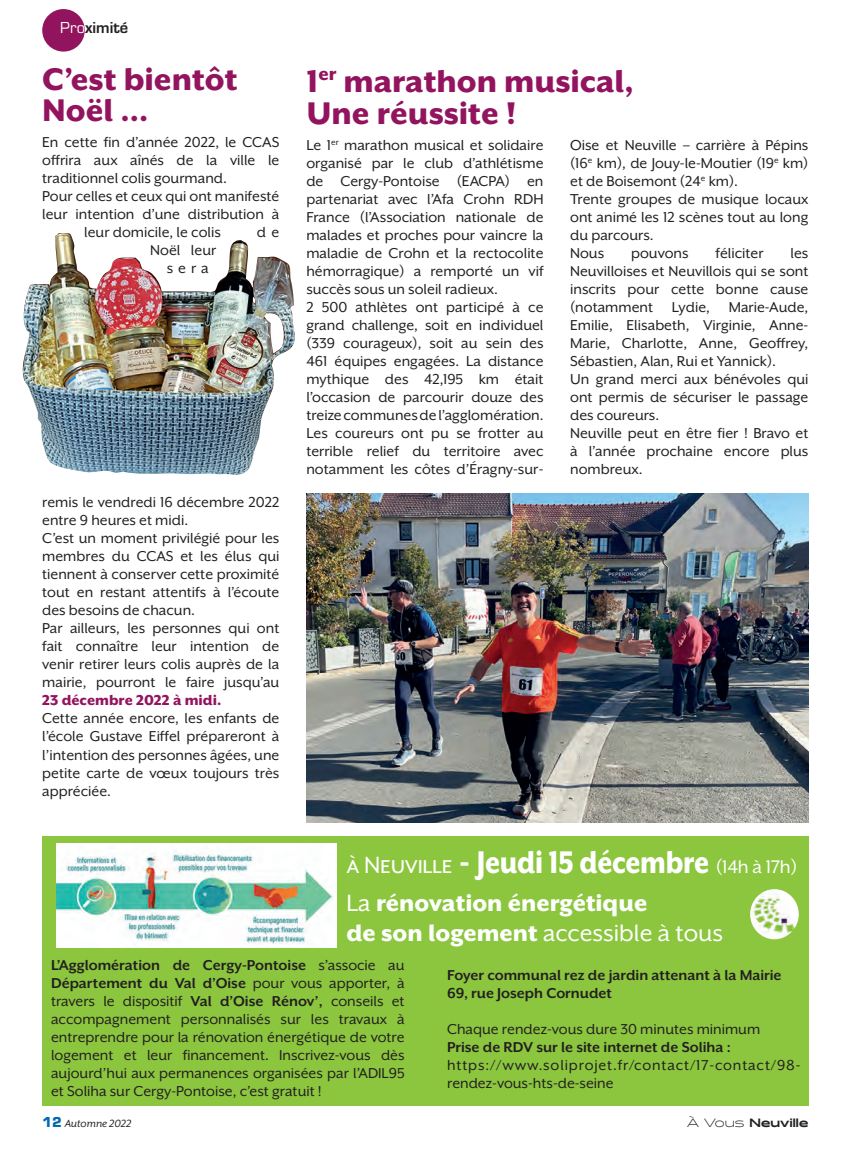
<style>
.page{position:relative;width:851px;height:1149px;background:#fff}
.page>*{position:absolute;margin:0;border:0;box-sizing:border-box;transform-origin:0 0}
.Titre{font:800 36px/31.5px "Mr Eaves XL San OT";color:#93145e}
.t1{font:800 36px "Mr Eaves XL San OT";letter-spacing:-.01em;color:#fff}
.t2{font:27px "Mr Eaves XL San OT";color:#fff}
.t3{font:800 27px "Mr Eaves XL San OT";color:#fff}
.t4{font:16.5px/18px "Mr Eaves XL San OT";color:#231f20;text-align:justify}
.t5{font:700 16.5px "Mr Eaves XL San OT";color:#231f20}
.t6{font:16.5px/18px "Mr Eaves XL San OT";letter-spacing:.05em;color:#231f20}
.t7{font:800 16.5px "Mr Eaves XL San OT";color:#93145e}
.t8{font:700 16.5px "Eurostile";color:#231f20}
.t9{font:italic 12px "Mr Eaves XL San OT";color:#231f20}
.t10{font:900 12px "Halogen";color:#231f20}
.s1{font-weight:400;color:#fff}
.s2{font-weight:400;font-size:27px}
.s3{font-weight:400;font-size:21px}
.s4{font-weight:400}
.s5{font-weight:800}
.s6{font-weight:700}
.s7{font-family:"Eurostile";font-weight:900;font-style:normal;font-size:15px;color:#0169af}
.s8{font-weight:300}
</style>
<div class="page">
<div style="left:42px;top:9px;width:43px;height:43px;background:#93145e;border-radius:50%"></div>
<img style="left:22px;top:233px;width:273px;height:242px">
<img style="left:306px;top:493px;width:502px;height:329px">
<div style="left:43px;top:836px;width:766px;height:269px;background:#8bc63e"></div>
<img style="left:57px;top:843px;width:279px;height:104px">
<img style="left:750px;top:889px;width:48px;height:50px">
<p class="t8" style="left:60px;top:15px;width:69px"><span class="s1">Pro</span>ximité</p>
<p class="Titre" style="left:42px;top:63px;width:197px">C’est bientôt<br>Noël …</p>
<p class="Titre" style="left:306px;top:65px;width:329px">1<sup>er</sup> marathon musical,</p>
<p class="Titre" style="left:306px;top:97px;width:211px">Une réussite !</p>
<p class="t4" style="left:42px;top:133px;width:239px">En cette fin d’année 2022, le CCAS offrira aux aînés de la ville le traditionnel colis gourmand.</p>
<p class="t4" style="left:42px;top:187px;width:238px">Pour celles et ceux qui ont manifesté</p>
<p class="t4" style="left:42px;top:205px;width:239px">leur intention d’une distribution à</p>
<p class="t4" style="left:84px;top:223px;width:138px">leur domicile, le colis</p>
<p class="t4" style="left:257px;top:223px;width:24px">d e</p>
<p class="t4" style="left:150px;top:241px;width:67px;text-align:center">Noël leur sera</p>
<p class="t4" style="left:42px;top:493px;width:238px">remis le vendredi 16 décembre 2022 entre 9 heures et midi.</p>
<p class="t4" style="left:42px;top:529px;width:239px">C’est un moment privilégié pour les membres du CCAS et les élus qui tiennent à conserver cette proximité tout en restant attentifs à l’écoute des besoins de chacun.</p>
<p class="t4" style="left:42px;top:619px;width:239px">Par ailleurs, les personnes qui ont fait connaître leur intention de venir retirer leurs colis auprès de la mairie, pourront le faire jusqu’au</p>
<p class="t7" style="left:42px;top:690px;width:180px">23 décembre 2022 à midi.</p>
<p class="t4" style="left:42px;top:709px;width:239px">Cette année encore, les enfants de l’école Gustave Eiffel prépareront à l’intention des personnes âgées, une petite carte de vœux toujours très appréciée.</p>
<p class="t4" style="left:306px;top:136px;width:239px">Le 1<sup>er</sup> marathon musical et solidaire organisé par le club d’athlétisme de Cergy-Pontoise (EACPA) en partenariat avec l’Afa Crohn RDH France (l’Association nationale de malades et proches pour vaincre la maladie de Crohn et la rectocolite hémorragique) a remporté un vif succès sous un soleil radieux.</p>
<p class="t4" style="left:306px;top:298px;width:239px">2 500 athlètes ont participé à ce grand challenge, soit en individuel (339 courageux), soit au sein des 461 équipes engagées. La distance mythique des 42,195 km était l’occasion de parcourir douze des treize communes de l’agglomération.<br>Les coureurs ont pu se frotter au terrible relief du territoire avec notamment les côtes d’Éragny-sur-</p>
<p class="t4" style="left:570px;top:136px;width:240px">Oise et Neuville – carrière à Pépins (16<sup>e</sup> km), de Jouy-le-Moutier (19<sup>e</sup> km) et de Boisemont (24<sup>e</sup> km).</p>
<p class="t4" style="left:570px;top:190px;width:240px">Trente groupes de musique locaux ont animé les 12 scènes tout au long du parcours.</p>
<p class="t4" style="left:570px;top:244px;width:36px">Nous</p>
<p class="t4" style="left:631px;top:244px;width:59px">pouvons</p>
<p class="t4" style="left:715px;top:244px;width:49px">féliciter</p>
<p class="t4" style="left:570px;top:244px;width:240px;text-indent:220px">les Neuvilloises et Neuvillois qui se sont inscrits pour cette bonne cause (notamment Lydie, Marie-Aude, Emilie, Elisabeth, Virginie, Anne-Marie, Charlotte, Anne, Geoffrey, Sébastien, Alan, Rui et Yannick).</p>
<p class="t4" style="left:570px;top:370px;width:240px">Un grand merci aux bénévoles qui ont permis de sécuriser le passage des coureurs.</p>
<p class="t4" style="left:570px;top:424px;width:240px">Neuville peut en être fier ! Bravo et à l’année prochaine encore plus nombreux.</p>
<p class="t1" style="left:346px;top:841px;width:452px"><span class="s2">à Neuville</span> - Jeudi 15 décembre <span class="s3">(14h à 17h)</span></p>
<p class="t3" style="left:346px;top:887px;width:302px"><span class="s4">La</span> rénovation énergétique</p>
<p class="t2" style="left:346px;top:917px;width:378px"><span class="s5">de son logement</span> accessible à tous</p>
<p class="t4" style="left:51px;top:955px;width:355px"><span class="s6">L’Agglomération de Cergy-Pontoise</span> s’associe au <span class="s6">Département du Val d’Oise</span> pour vous apporter, à travers le dispositif <span class="s6">Val d’Oise Rénov’,</span> conseils et accompagnement personnalisés sur les travaux à entreprendre pour la rénovation énergétique de votre logement et leur financement. Inscrivez-vous dès aujourd’hui aux permanences organisées par l’ADIL95 et Soliha sur Cergy-Pontoise, c’est gratuit !</p>
<p class="t5" style="left:447px;top:965px;width:336px">Foyer communal rez de jardin attenant à la Mairie</p>
<p class="t5" style="left:447px;top:983px;width:166px">69, rue Joseph Cornudet</p>
<p class="t4" style="left:447px;top:1019px;width:314px">Chaque rendez-vous dure 30 minutes minimum</p>
<p class="t5" style="left:447px;top:1037px;width:285px">Prise de RDV sur le site internet de Soliha :</p>
<p class="t6" style="left:447px;top:1055px;width:355px">https://www.soliprojet.fr/contact/17-contact/98- rendez-vous-hts-de-seine</p>
<p class="t9" style="left:43px;top:1116px;width:90px"><span class="s7">12</span> Automne 2022</p>
<p class="t10" style="left:687px;top:1114px;width:123px"><span class="s8">À Vous</span> Neuville</p>
</div>
